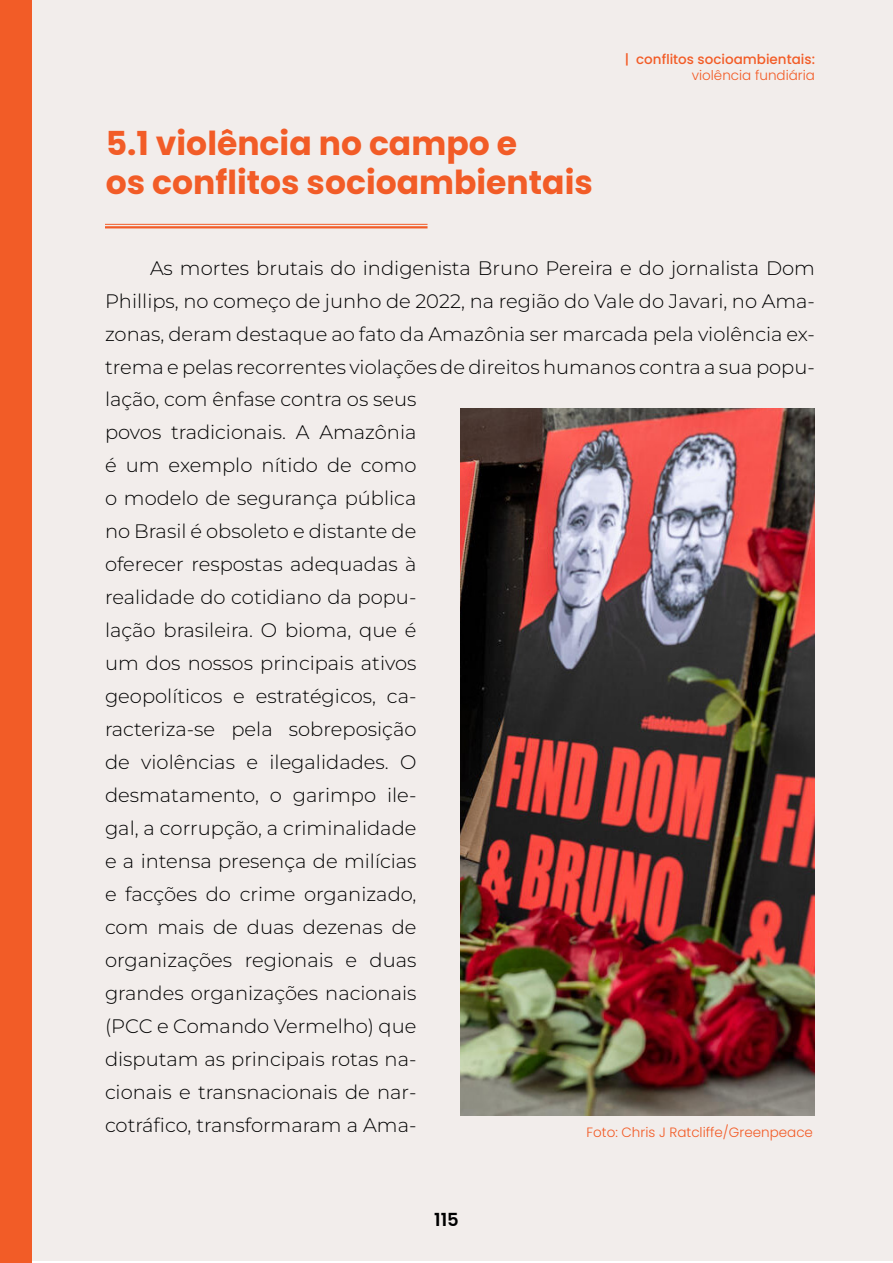
<style>
.page{position:relative;width:893px;height:1263px;background:#fff}
.page>*{position:absolute;margin:0;border:0;box-sizing:border-box;transform-origin:0 0}
.t1{font:700 33px "Poppins";color:#f25c27}
.PlainText{font:100 19.5px/33px "Montserrat";color:#000}
.t2{font:600 18px "Poppins";color:#000}
.Photo_credits{font:300 13.5px "Poppins";color:#f25c27}
.t3{font:500 13.5px "Poppins";color:#f25c27}
</style>
<div class="page">
<div style="left:30px;top:0;width:863px;height:1261px;background:#f2edeb"></div>
<div style="left:0;top:0;width:31px;height:1262px;background:#f25c27"></div>
<img style="left:460px;top:408px;width:355px;height:708px">
<hr style="left:105px;top:224px;width:323px;height:1px;background:#f25c27">
<hr style="left:105px;top:226px;width:323px;height:2px;background:#f25c27">
<p class="t1" style="left:106px;top:124px;width:413px">5.1 violência no campo e</p>
<p class="t1" style="left:106px;top:163px;width:489px">os conflitos socioambientais</p>
<p class="t3" style="left:625px;top:51px;width:192px">| conflitos socioambientais:</p>
<p class="Photo_credits" style="left:692px;top:67px;width:125px">violência fundiária</p>
<p class="PlainText" style="left:105px;top:251px;width:711px;text-indent:45px">As mortes brutais do indigenista Bruno Pereira e do jornalista Dom Phillips, no começo de junho de 2022, na região do Vale do Javari, no Ama&shy;zonas, deram destaque ao fato da Amazônia ser marcada pela violência ex&shy;trema e pelas recorrentes violações de direitos humanos contra a sua popu&shy;lação, com ênfase contra os seus<br>povos tradicionais. A Amazônia<br>é um exemplo nítido de como<br>o modelo de segurança pública<br>no Brasil é obsoleto e distante de<br>oferecer respostas adequadas à<br>realidade do cotidiano da popu-<br>lação brasileira. O bioma, que é<br>um dos nossos principais ativos<br>geopolíticos e estratégicos, ca-<br>racteriza-se pela sobreposição<br>de violências e ilegalidades. O<br>desmatamento, o garimpo ile-<br>gal, a corrupção, a criminalidade<br>e a intensa presença de milícias<br>e facções do crime organizado,<br>com mais de duas dezenas de<br>organizações regionais e duas<br>grandes organizações nacionais<br>(PCC e Comando Vermelho) que<br>disputam as principais rotas na-<br>cionais e transnacionais de nar-<br>cotráfico, transformaram a Ama-</p>
<p class="Photo_credits" style="left:586px;top:1125px;width:228px">Foto: Chris J Ratcliffe/Greenpeace</p>
<p class="t2" style="left:434px;top:1210px;width:26px">115</p>
</div>
